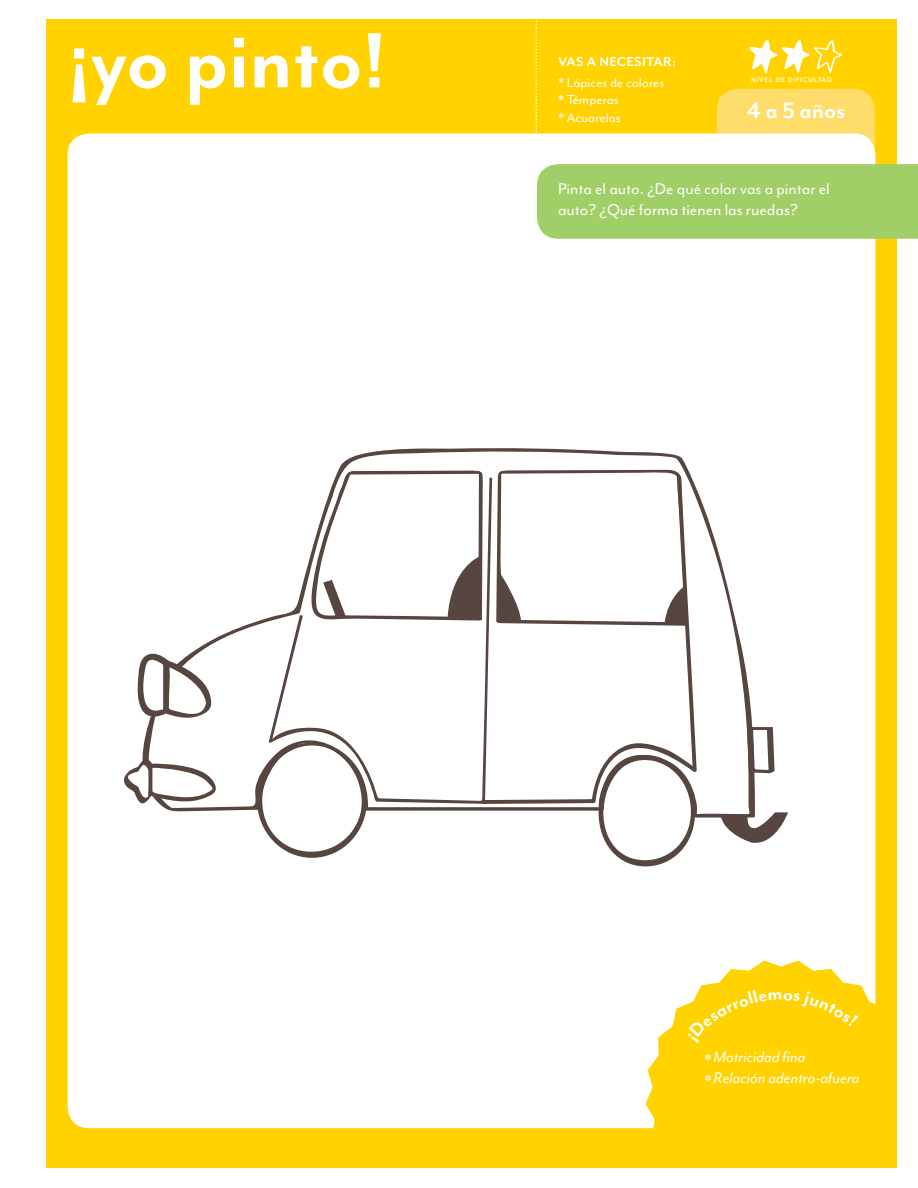
<style>
.page{position:relative;width:918px;height:1188px;background:#fff}
.page>*{position:absolute;margin:0;border:0;box-sizing:border-box;transform-origin:0 0}
.t1{font:700 90px "Mr Eaves Mod OT";color:#fff}
.t2{font:700 25.5px "Mr Eaves Mod OT";color:#fff}
.t3{font:18px/21.6px "Mr Eaves Mod OT";color:#fff}
.t4{font:italic 18px/21.6px "Mr Eaves Mod OT";color:#fff}
.t5{font:15px/17.2px "Mr Eaves Mod OT";color:#fff}
.t6{font:700 15px "Mr Eaves Mod OT";letter-spacing:.02em;color:#fff}
.t7{font:10.5px "Mr Eaves Mod OT";letter-spacing:.05em;color:#fff}
</style>
<div class="page">
<div style="left:46px;top:20px;width:851px;height:1148px;background:#ffd200"></div>
<div style="left:717px;top:89px;width:158px;height:136px;background:#ffdd6a;border-radius:21px"></div>
<div style="left:68px;top:134px;width:807px;height:994px;background:#fff;border-radius:21px"></div>
<svg style="left:645px;top:961px;width:231px;height:168px;fill:#ffd200"></svg>
<svg style="left:536px;top:19px;width:1px;height:115px"></svg>
<div style="left:537px;top:164px;width:381px;height:75px;background:#a0ce67"></div>
<svg style="left:749px;top:40px;width:94px;height:33px"></svg>
<div style="left:599px;top:755px;width:96px;height:111px;background:#574640;border-radius:50%"></div>
<svg style="left:603px;top:818px;width:88px;height:42px"></svg>
<svg style="left:257px;top:743px;width:110px;height:115px"></svg>
<div style="left:262px;top:746px;width:100px;height:106px;background:#fff;border-radius:50%"></div>
<svg style="left:721px;top:727px;width:67px;height:116px"></svg>
<svg style="left:142px;top:448px;width:613px;height:370px"></svg>
<svg style="left:474px;top:458px;width:35px;height:21px"></svg>
<svg style="left:137px;top:644px;width:76px;height:84px"></svg>
<svg style="left:124px;top:752px;width:94px;height:60px"></svg>
<svg style="left:333px;top:461px;width:28px;height:35px"></svg>
<div style="left:687px;top:990px;width:171px;height:54px;background:#ffd200"></div>
<h1 class="t1" style="left:68px;top:10px;width:320px">¡yo pinto!</h1>
<p class="t6" style="left:558px;top:53px;width:119px">VAS A NECESITAR:</p>
<p class="t5" style="left:558px;top:74px;width:108px">* Lápices de colores * Témperas<br>* Acuarelas</p>
<p class="t7" style="left:751px;top:73px;width:82px">nivel de dificultad</p>
<h2 class="t2" style="left:747px;top:96px;width:100px">4 a 5 años</h2>
<p class="t3" style="left:558px;top:177px;width:273px">Pinta el auto. ¿De qué color vas a pintar el auto? ¿Qué forma tienen las ruedas?</p>
<p class="t4" style="left:704px;top:1046px;width:157px">* Motricidad fina<br>* Relación adentro-afuera</p>
</div>
